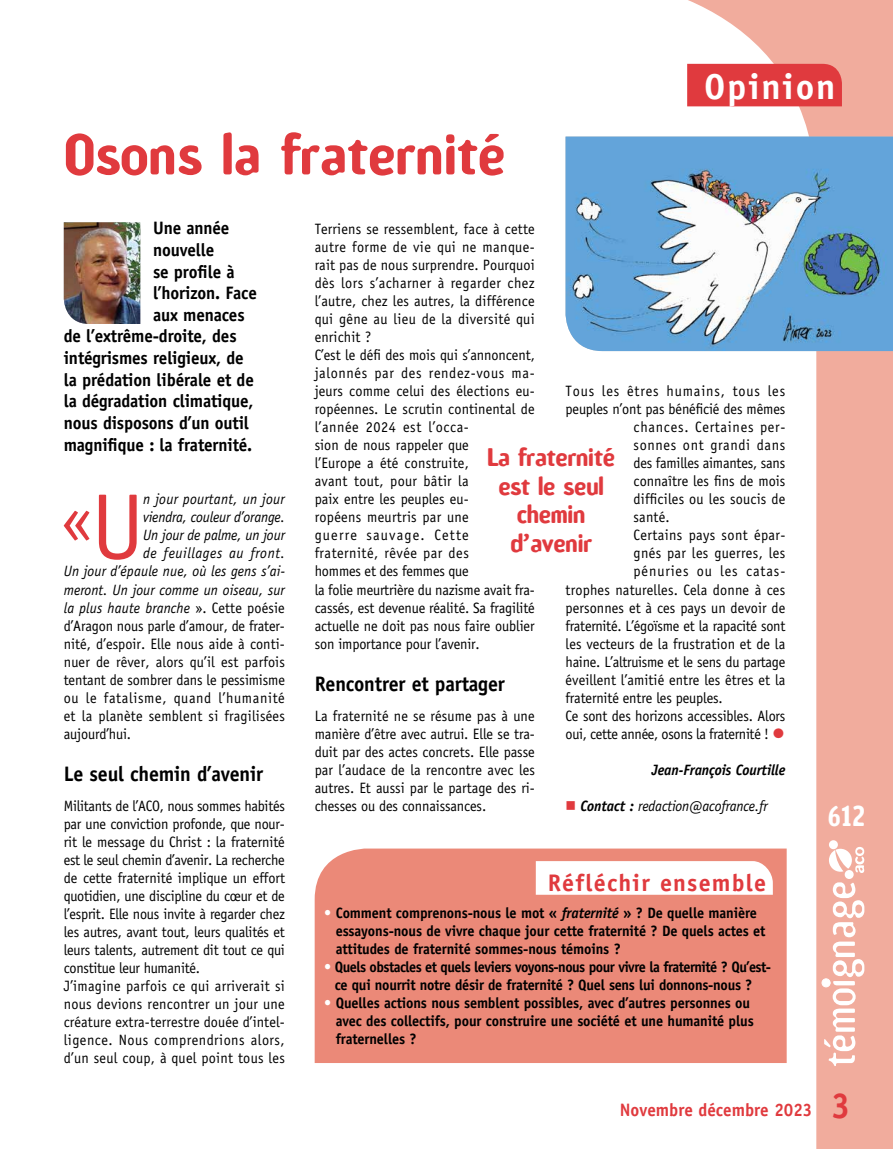
<style>
.page{position:relative;width:893px;height:1149px;background:#fff}
.page>*{position:absolute;margin:0;border:0;box-sizing:border-box;transform-origin:0 0}
.t1{font:65.1px "Officina Sans";color:#e03a3e;scale:.95 1}
.t2{font:700 54px "Amoebia";letter-spacing:.01em;color:#e03a3e;scale:.95 1}
.t3{font:700 36px "Officina Sans";letter-spacing:.05em;color:#fff}
.t4{font:700 36px "Officina Sans";color:#e03a3e;scale:.95 1}
.t5{font:700 27px "Amoebia";color:#fff;scale:.85 1}
.t6{font:700 24px/28.8px "Amoebia";letter-spacing:-.005em;color:#e03a3e;text-align:center;scale:.95 1}
.t7{font:700 24px "Officina Sans";letter-spacing:.05em;color:#e03a3e}
.t8{font:700 21px "Officina Sans";letter-spacing:-.01em;color:#000;scale:.95 1}
.t9{font:700 18px "Officina Sans";letter-spacing:-.01em;color:#000;scale:.95 1}
.t10{font:700 18px "Officina Sans";color:#e03a3e;scale:.95 1}
.t11{font:15px/18px "Officina Sans";letter-spacing:.005em;color:#000;scale:.95 1}
.t12{font:15px/18px "Officina Sans";letter-spacing:-.015em;color:#000;scale:.95 1}
.t13{font:700 15px/18px "Officina Sans";letter-spacing:-.01em;color:#000;scale:.95 1}
.t14{font:italic 15px "Officina Sans";color:#000;scale:.95 1}
.t15{font:700 15px/18px "Officina Sans";letter-spacing:-.04em;color:#000;text-align:center;scale:.95 1}
.t16{font:15px "Officina Sans";letter-spacing:-.02em;color:#000;scale:.95 1}
.t17{font:15px "Officina Sans";letter-spacing:.045em;color:#000;scale:.95 1}
.t18{font:15px "Officina Sans";letter-spacing:.06em;color:#000;scale:.95 1}
.t19{font:15px "Officina Sans";letter-spacing:.025em;color:#000;scale:.95 1}
.t20{font:15px "Officina Sans";letter-spacing:-.025em;color:#000;scale:.95 1}
.t21{font:italic 700 15px "Officina Sans";letter-spacing:-.01em;color:#000;scale:.95 1}
.t22{font:15px "Officina Sans";letter-spacing:.05em;color:#000;scale:.95 1}
.t23{font:italic 15px "Officina Sans";letter-spacing:.04em;color:#000;scale:.95 1}
.s1{font-size:93px}
.s2{font-style:normal}
.s3{font-size:27px;color:#e03a3e}
.s4{color:#e03a3e}
.s5{font-weight:700}
.s6{color:#fff}
.s7{font-style:italic}
</style>
<div class="page">
<svg style="left:576px;top:0;width:317px;height:1148px"></svg>
<svg style="left:824px;top:882px;width:40px;height:183px"></svg>
<div style="left:845px;top:869px;width:9px;height:9px;border:2px solid #fff;border-radius:50%"></div>
<div style="left:829px;top:840px;width:9px;height:8px;border:2px solid #fff;border-radius:50%"></div>
<div style="left:846px;top:870px;width:7px;height:7px;background:#fff;border-radius:50%"></div>
<div style="left:830px;top:841px;width:7px;height:7px;background:#fff;border-radius:50%"></div>
<svg style="left:829px;top:846px;width:35px;height:26px"></svg>
<div style="left:822px;top:978px;width:8px;height:8px;background:#fff;border-radius:50%"></div>
<div style="left:821px;top:978px;width:9px;height:9px;border:1px solid #fff;border-radius:50%"></div>
<div style="left:687px;top:64px;width:155px;height:42px;background:#e03a3e"></div>
<img style="left:64px;top:222px;width:76px;height:102px">
<img style="left:566px;top:136px;width:327px;height:215px">
<div style="left:315px;top:848px;width:472px;height:214px;background:#eb8978"></div>
<svg style="left:536px;top:860px;width:237px;height:34px"></svg>
<h2 class="t2" style="left:64px;top:126px;width:466px">Osons la fraternité</h2>
<h3 class="t3" style="left:704px;top:64px;width:133px">Opinion</h3>
<p class="t9" style="left:153px;top:217px;width:82px">Une année</p>
<p class="t9" style="left:153px;top:238px;width:66px">nouvelle</p>
<p class="t9" style="left:153px;top:260px;width:87px">se profile à</p>
<p class="t9" style="left:153px;top:282px;width:111px">l’horizon. Face</p>
<p class="t9" style="left:153px;top:303px;width:98px">aux menaces</p>
<p class="t9" style="left:64px;top:325px;width:183px">de l’extrême-droite, des</p>
<p class="t9" style="left:64px;top:346px;width:191px">intégrismes religieux, de</p>
<p class="t9" style="left:64px;top:368px;width:202px">la prédation libérale et de</p>
<p class="t9" style="left:64px;top:390px;width:201px">la dégradation climatique,</p>
<p class="t9" style="left:64px;top:411px;width:196px">nous disposons d’un outil</p>
<p class="t9" style="left:64px;top:433px;width:200px">magnifique : la fraternité.</p>
<h1 class="t1" style="left:62px;top:481px;width:87px">«<span class="s1">U</span></h1>
<p class="t14" style="left:143px;top:490px;width:151px">n jour pourtant, un jour</p>
<p class="t14" style="left:143px;top:508px;width:151px">viendra, couleur d’orange.</p>
<p class="t14" style="left:143px;top:526px;width:151px">Un jour de palme, un jour</p>
<p class="t23" style="left:143px;top:544px;width:151px">de feuillages au front.</p>
<p class="t14" style="left:64px;top:562px;width:234px">Un jour d’épaule nue, où les gens s’ai-</p>
<p class="t14" style="left:64px;top:580px;width:234px">meront. Un jour comme un oiseau, sur</p>
<p class="t14" style="left:64px;top:598px;width:234px">la plus haute branche <span class="s2">». Cette poésie</span></p>
<p class="t11" style="left:64px;top:616px;width:234px">d’Aragon nous parle d’amour, de frater-</p>
<p class="t11" style="left:64px;top:634px;width:234px">nité, d’espoir. Elle nous aide à conti-</p>
<p class="t11" style="left:64px;top:652px;width:234px">nuer de rêver, alors qu’il est parfois</p>
<p class="t11" style="left:64px;top:670px;width:234px">tentant de sombrer dans le pessimisme</p>
<p class="t17" style="left:64px;top:688px;width:234px">ou le fatalisme, quand l’humanité</p>
<p class="t11" style="left:64px;top:706px;width:234px">et la planète semblent si fragilisées</p>
<p class="t11" style="left:64px;top:724px;width:72px">aujourd’hui.</p>
<h3 class="t8" style="left:64px;top:760px;width:211px">Le seul chemin d’avenir</h3>
<p class="t12" style="left:64px;top:796px;width:234px">Militants de l’ACO, nous sommes habités par une conviction profonde, que nour&shy;rit le message du Christ : la fraternité est le seul chemin d’avenir. La recherche de cette fraternité implique un effort quotidien, une discipline du cœur et de l’esprit. Elle nous invite à regarder chez les autres, avant tout, leurs qualités et leurs talents, autrement dit tout ce qui constitue leur humanité.<br>J’imagine parfois ce qui arriverait si nous devions rencontrer un jour une créature extra-terrestre douée d’intel&shy;ligence. Nous comprendrions alors, d’un seul coup, à quel point tous les</p>
<p class="t11" style="left:315px;top:220px;width:233px">Terriens se ressemblent, face à cette autre forme de vie qui ne manque&shy;rait pas de nous surprendre. Pourquoi dès lors s’acharner à regarder chez l’autre, chez les autres, la différence qui gêne au lieu de la diversité qui enrichit ?<br>C’est le défi des mois qui s’annoncent, jalonnés par des rendez-vous ma&shy;jeurs comme celui des élections eu&shy;ropéennes. Le scrutin continental de l’année 2024 est l’occa-<br>sion de nous rappeler que<br>l’Europe a été construite,<br>avant tout, pour bâtir la<br>paix entre les peuples eu-<br>ropéens meurtris par une<br>guerre sauvage. Cette fraternité, rêvée par des<br>hommes et des femmes que<br>la folie meurtrière du nazisme avait fra&shy;cassés, est devenue réalité. Sa fragilité actuelle ne doit pas nous faire oublier son importance pour l’avenir.</p>
<h3 class="t8" style="left:315px;top:670px;width:202px">Rencontrer et partager</h3>
<p class="t11" style="left:315px;top:706px;width:233px;text-align:justify">La fraternité ne se résume pas à une manière d’être avec autrui. Elle se tra&shy;duit par des actes concrets. Elle passe par l’audace de la rencontre avec les autres. Et aussi par le partage des ri&shy;chesses ou des connaissances.</p>
<p class="t18" style="left:566px;top:382px;width:233px">Tous les êtres humains, tous les</p>
<p class="t11" style="left:566px;top:400px;width:233px">peuples n’ont pas bénéficié des mêmes</p>
<p class="t22" style="left:634px;top:418px;width:161px">chances. Certaines per-</p>
<p class="t17" style="left:634px;top:436px;width:161px">sonnes ont grandi dans</p>
<p class="t12" style="left:634px;top:454px;width:161px">des familles aimantes, sans</p>
<p class="t11" style="left:634px;top:472px;width:161px">connaître les fins de mois</p>
<p class="t11" style="left:634px;top:490px;width:161px">difficiles ou les soucis de</p>
<p class="t11" style="left:634px;top:508px;width:39px">santé.</p>
<p class="t19" style="left:634px;top:526px;width:161px">Certains pays sont épar-</p>
<p class="t19" style="left:634px;top:544px;width:161px">gnés par les guerres, les</p>
<p class="t18" style="left:634px;top:562px;width:161px">pénuries ou les catas-</p>
<p class="t11" style="left:566px;top:580px;width:233px">trophes naturelles. Cela donne à ces</p>
<p class="t11" style="left:566px;top:598px;width:233px">personnes et à ces pays un devoir de</p>
<p class="t16" style="left:566px;top:616px;width:233px">fraternité. L’égoïsme et la rapacité sont</p>
<p class="t11" style="left:566px;top:634px;width:233px">les vecteurs de la frustration et de la</p>
<p class="t16" style="left:566px;top:652px;width:233px">haine. L’altruisme et le sens du partage</p>
<p class="t11" style="left:566px;top:670px;width:233px">éveillent l’amitié entre les êtres et la</p>
<p class="t11" style="left:566px;top:688px;width:167px">fraternité entre les peuples.</p>
<p class="t11" style="left:566px;top:706px;width:233px">Ce sont des horizons accessibles. Alors</p>
<p class="t20" style="left:566px;top:724px;width:233px">oui, cette année, osons la fraternité ! <span class="s3">•</span></p>
<p class="t21" style="left:651px;top:760px;width:143px">Jean-François Courtille</p>
<p class="t14" style="left:566px;top:796px;width:214px"><span class="s4">■</span> <span class="s5">Contact :</span> redaction@acofrance.fr</p>
<h3 class="t6" style="left:487px;top:443px;width:136px">La fraternité est le seul chemin d’avenir</h3>
<h3 class="t7" style="left:548px;top:867px;width:220px">Réfléchir ensemble</h3>
<p class="t13" style="left:336px;top:903px;width:454px;text-indent:-11px"><span class="s6">•</span> Comment comprenons-nous le mot « <span class="s7">fraternité</span> » ? De quelle manière essayons-nous de vivre chaque jour cette fraternité ? De quels actes et attitudes de fraternité sommes-nous témoins ?</p>
<p class="t15" style="left:324px;top:957px;width:472px"><span class="s6">•</span> Quels obstacles et quels leviers voyons-nous pour vivre la fraternité ? Qu’est&shy;ce qui nourrit notre désir de fraternité ? Quel sens lui donnons-nous ?</p>
<p class="t13" style="left:336px;top:993px;width:442px;text-indent:-11px"><span class="s6">•</span> Quelles actions nous semblent possibles, avec d’autres personnes ou avec des collectifs, pour construire une société et une humanité plus fraternelles ?</p>
<h3 class="t5" style="left:828px;top:801px;width:45px">612</h3>
<p class="t10" style="left:620px;top:1098px;width:204px">Novembre décembre 2023</p>
<h3 class="t4" style="left:832px;top:1082px;width:22px">3</h3>
</div>
